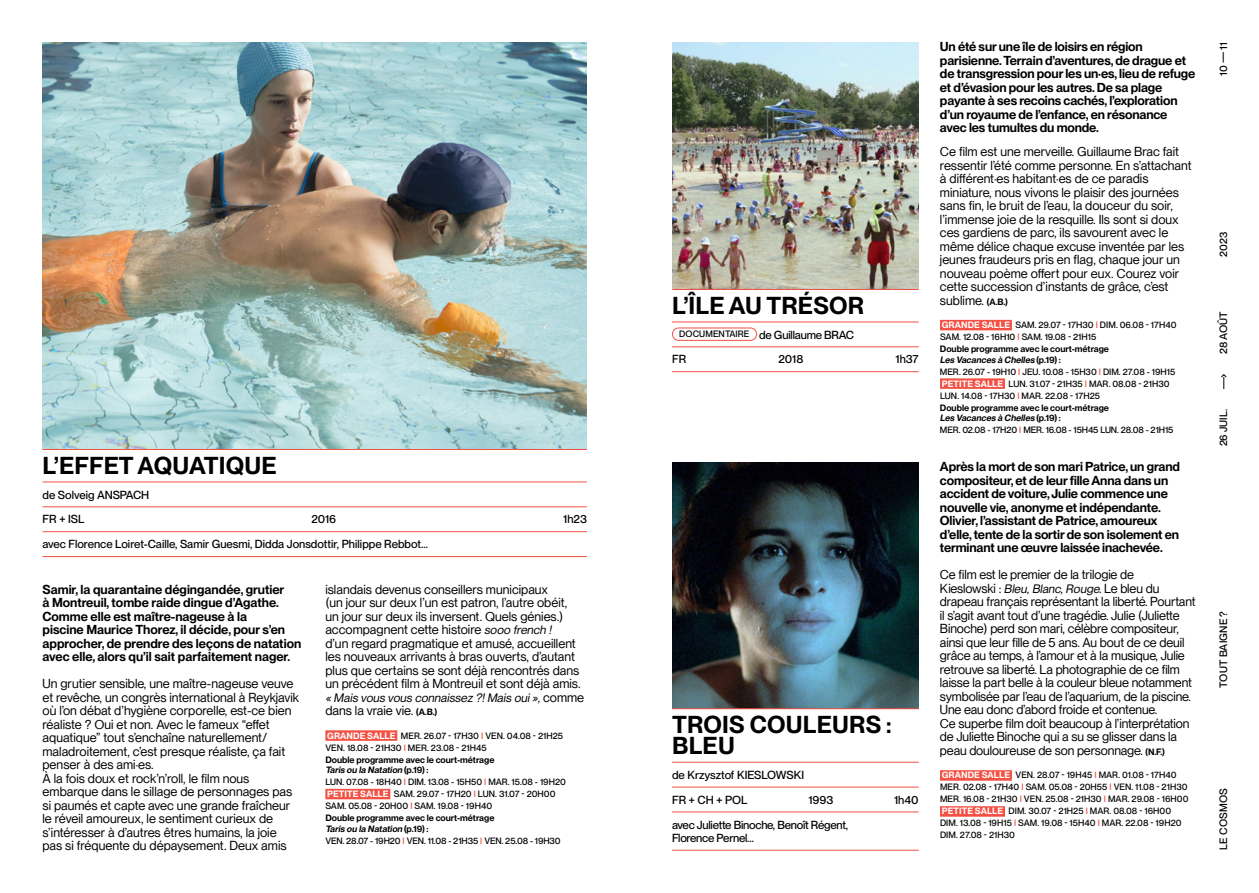
<style>
.page{position:relative;width:1259px;height:893px;background:#fff}
.page>*{position:absolute;margin:0;border:0;box-sizing:border-box;transform-origin:0 0}
.t1{font:600 24px/21px "PP Neue Montreal";letter-spacing:.01em;color:#000}
.t2{font:12.75px/13.5px "PP Neue Montreal TT";letter-spacing:-.005em;color:#000}
.t3{font:600 12.75px/13.5px "PP Neue Montreal";letter-spacing:-.01em;color:#000}
.t4{font:italic 12px "PP Neue Montreal";color:#000}
.t5{font:500 11.55px/24.9px "PP Neue Montreal";letter-spacing:-.01em;color:#000}
.t6{font:500 10.5px "PP Neue Montreal";color:#000}
.t7{font:500 9px/12px "PP Neue Montreal";color:#000}
.s1{font-family:"PP Neue Montreal";font-style:italic;font-size:12px}
.s2{font-family:"PP Neue Montreal TT";font-style:normal;font-size:12.75px}
.s3{font-family:"PP Neue Montreal";font-weight:600;font-size:9px}
.s4{font-weight:600;color:#fff}
.s5{color:#f25144}
.s6{font-weight:600}
.s7{font-weight:600;font-style:italic}
.s8{font-size:9px}
</style>
<div class="page">
<svg style="left:1221px;top:374px;width:6px;height:15px"></svg>
<div style="left:325px;top:730px;width:72px;height:11px;background:#f25144"></div>
<div style="left:325px;top:789px;width:65px;height:10px;background:#f25144"></div>
<img style="left:43px;top:43px;width:544px;height:406px">
<hr style="left:43px;top:449px;width:544px;height:1px;background:#f25144">
<hr style="left:43px;top:481px;width:544px;height:1px;background:#f25144">
<hr style="left:43px;top:506px;width:544px;height:1px;background:#f25144">
<hr style="left:43px;top:531px;width:544px;height:1px;background:#f25144">
<hr style="left:43px;top:556px;width:544px;height:1px;background:#f25144">
<img style="left:672px;top:462px;width:246px;height:246px">
<img style="left:672px;top:43px;width:246px;height:246px">
<div style="left:940px;top:770px;width:72px;height:11px;background:#f25144"></div>
<div style="left:940px;top:806px;width:65px;height:11px;background:#f25144"></div>
<div style="left:940px;top:320px;width:72px;height:10px;background:#f25144"></div>
<div style="left:940px;top:378px;width:65px;height:11px;background:#f25144"></div>
<hr style="left:672px;top:708px;width:246px;height:1px;background:#f25144">
<hr style="left:672px;top:762px;width:246px;height:1px;background:#f25144">
<hr style="left:672px;top:787px;width:246px;height:1px;background:#f25144">
<hr style="left:672px;top:811px;width:246px;height:1px;background:#f25144">
<hr style="left:672px;top:850px;width:246px;height:1px;background:#f25144">
<hr style="left:672px;top:289px;width:246px;height:1px;background:#f25144">
<hr style="left:672px;top:321px;width:246px;height:1px;background:#f25144">
<hr style="left:672px;top:346px;width:246px;height:1px;background:#f25144">
<hr style="left:672px;top:371px;width:246px;height:1px;background:#f25144">
<div style="left:672px;top:328px;width:85px;height:13px;border:1px solid #f25144;border-radius:6px"></div>
<h1 class="t1" style="left:43px;top:455px;width:236px">L’EFFET AQUATIQUE</h1>
<p class="t5" style="left:43px;top:482px;width:108px">de Solveig ANSPACH<br>FR + ISL</p>
<p class="t5" style="left:311px;top:507px;width:26px">2016</p>
<p class="t5" style="left:563px;top:507px;width:25px">1h23</p>
<p class="t5" style="left:43px;top:532px;width:387px">avec Florence Loiret-Caille, Samir Guesmi, Didda Jonsdottir, Philippe Rebbot…</p>
<p class="t3" style="left:43px;top:582px;width:260px">Samir, la quarantaine dégingandée, grutier<br>à Montreuil, tombe raide dingue d’Agathe.<br>Comme elle est maître-nageuse à la<br>piscine Maurice Thorez, il décide, pour s’en approcher, de prendre des leçons de natation avec elle, alors qu’il sait parfaitement nager.</p>
<p class="t2" style="left:43px;top:677px;width:258px">Un grutier sensible, une maître-nageuse veuve et revêche, un congrès international à Reykjavik où l’on débat d’hygiène corporelle, est-ce bien réaliste ? Oui et non. Avec le fameux “effet aquatique” tout s’enchaîne naturellement/ maladroitement, c’est presque réaliste, ça fait penser à des ami·es.<br>À la fois doux et rock’n’roll, le film nous embarque dans le sillage de personnages pas si paumés et capte avec une grande fraîcheur le réveil amoureux, le sentiment curieux de s’intéresser à d’autres êtres humains, la joie pas si fréquente du dépaysement. Deux amis</p>
<p class="t2" style="left:325px;top:582px;width:257px">islandais devenus conseillers municipaux<br>(un jour sur deux l’un est patron, l’autre obéit, un jour sur deux ils inversent. Quels génies.) accompagnent cette histoire <span class="s1">sooo french !<br></span>d’un regard pragmatique et amusé, accueillent les nouveaux arrivants à bras ouverts, d’autant plus que certains se sont déjà rencontrés dans un précédent film à Montreuil et sont déjà amis.</p>
<p class="t4" style="left:325px;top:690px;width:260px">« Mais vous vous connaissez ?!Mais oui»,<span class="s2">c o m m e</span></p>
<p class="t2" style="left:325px;top:704px;width:113px">dans la vraie vie. <span class="s3">(A.B.)</span></p>
<p class="t7" style="left:325px;top:729px;width:239px"><span class="s4">GRANDE SALLE</span> MER. 26.07 - 17H30 <span class="s5">I</span> VEN. 04.08 - 21H25<br>VEN. 18.08 - 21H30 <span class="s5">I</span> MER. 23.08 - 21H45<br><span class="s6">Double programme avec le court-métrage</span></p>
<p class="t7" style="left:325px;top:764px;width:242px"><span class="s7">Taris ou la Natation</span> <span class="s6">( p . 1 9 ) :<br></span>LUN. 07.08 - 18H40 <span class="s5">I</span> DIM. 13.08 - 15H50 <span class="s5">I</span> MAR. 15.08 - 19H20<br><span class="s4">PETITE SALLE</span> SAM. 29.07 - 17H20 <span class="s5">I</span> LUN. 31.07 - 20H00<br>SAM. 05.08 - 20H00 <span class="s5">I</span> SAM. 19.08 - 19H40<br><span class="s6">Double programme avec le court-métrage</span></p>
<p class="t7" style="left:325px;top:822px;width:237px"><span class="s7">Taris ou la Natation</span> <span class="s6">( p . 1 9 ) :<br></span>VEN. 28.07 - 19H20 <span class="s5">I</span> VEN. 11.08 - 21H35 <span class="s5">I</span> VEN. 25.08 - 19H30</p>
<h1 class="t1" style="left:672px;top:295px;width:193px">L’ÎLE AU TRÉSOR</h1>
<p class="t5" style="left:672px;top:322px;width:183px;text-indent:7px"><span class="s8">DOCUMENTAIRE</span> de Guillaume BRAC<br>FR</p>
<p class="t5" style="left:778px;top:347px;width:26px">2018</p>
<p class="t5" style="left:895px;top:347px;width:25px">1h37</p>
<h1 class="t1" style="left:672px;top:714px;width:221px">TROIS COULEURS :<br>BLEU</h1>
<p class="t5" style="left:672px;top:762px;width:134px">de Krzysztof KIESLOWSKI<br>FR + CH + POL</p>
<p class="t5" style="left:808px;top:787px;width:26px">1993</p>
<p class="t5" style="left:894px;top:787px;width:26px">1h40</p>
<p class="t5" style="left:672px;top:818px;width:178px;line-height:13.4px">avec Juliette Binoche, Benoît Régent,<br>Florence Pernel…</p>
<p class="t3" style="left:940px;top:40px;width:257px">Un été sur une île de loisirs en région parisienne. Terrain d’aventures, de drague et de transgression pour les un·es, lieu de refuge et d’évasion pour les autres. De sa plage payante à ses recoins cachés, l’exploration d’un royaume de l’enfance, en résonance avec les tumultes du monde.</p>
<p class="t2" style="left:940px;top:145px;width:253px">Ce film est une merveille. Guillaume Brac fait ressentir l’été comme personne. En s’attachant à différent·es habitant·es de ce paradis miniature, nous vivons le plaisir des journées sans fin, le bruit de l’eau, la douceur du soir, l’immense joie de la resquille. Ils sont si doux ces gardiens de parc, ils savourent avec le même délice chaque excuse inventée par les jeunes fraudeurs pris en flag, chaque jour un nouveau poème offert pour eux. Courez voir cette succession d’instants de grâce, c’est sublime. <span class="s3">(A.B.)</span></p>
<p class="t7" style="left:940px;top:319px;width:238px"><span class="s4">GRANDE SALLE</span> SAM. 29.07 - 17H30 <span class="s5">I</span> DIM. 06.08 - 17H40<br>SAM. 12.08 - 16H10 <span class="s5">I</span> SAM. 19.08 - 21H15<br><span class="s6">Double programme avec le court-métrage</span></p>
<p class="t7" style="left:940px;top:353px;width:237px"><span class="s7">Les Vacances à Chelles</span> <span class="s6">( p . 1 9 ) :<br></span>MER. 26.07 - 19H10 <span class="s5">I</span> JEU. 10.08 - 15H30 <span class="s5">I</span> DIM. 27.08 - 19H15<br><span class="s4">PETITE SALLE</span> LUN. 31.07 - 21H35 <span class="s5">I</span> MAR. 08.08 - 21H30<br>LUN. 14.08 - 17H30 <span class="s5">I</span> MAR. 22.08 - 17H25<br><span class="s6">Double programme avec le court-métrage</span></p>
<p class="t7" style="left:940px;top:412px;width:235px"><span class="s7">Les Vacances à Chelles</span> <span class="s6">( p . 1 9 ) :<br></span>MER. 02.08 - 17H20 <span class="s5">I</span> MER. 16.08 - 15H45 LUN. 28.08 - 21H15</p>
<p class="t3" style="left:940px;top:460px;width:241px">Après la mort de son mari Patrice, un grand compositeur, et de leur fille Anna dans un accident de voiture, Julie commence une nouvelle vie, anonyme et indépendante.<br>Olivier, l’assistant de Patrice, amoureux d’elle, tente de la sortir de son isolement en terminant une œuvre laissée inachevée.</p>
<p class="t2" style="left:940px;top:568px;width:257px">Ce film est le premier de la trilogie de<br>Kieslowski : <span class="s1">Bleu,Blanc,Rouge.</span>Le bleu du drapeau français représentant la liberté. Pourtant il s’agit avant tout d’une tragédie. Julie (Juliette Binoche) perd son mari, célèbre compositeur, ainsi que leur fille de 5 ans. Au bout de ce deuil grâce au temps, à l’amour et à la musique, Julie retrouve sa liberté. La photographie de ce film laisse la part belle à la couleur bleue notamment symbolisée par l’eau de l’aquarium, de la piscine.<br>Une eau donc d’abord froide et contenue.<br>Ce superbe film doit beaucoup à l’interprétation de Juliette Binoche qui a su se glisser dans la peau douloureuse de son personnage. <span class="s3">(N.F.)</span></p>
<p class="t7" style="left:940px;top:769px;width:250px"><span class="s4">GRANDE SALLE</span> VEN. 28.07 - 19H45 <span class="s5">I</span> MAR. 01.08 - 17H40<br>MER. 02.08 - 17H40 <span class="s5">I</span> SAM. 05.08 - 20H55 <span class="s5">I</span> VEN. 11.08 - 21H30<br>MER. 16.08 - 21H30 <span class="s5">I</span> VEN. 25.08 - 21H30 <span class="s5">I</span> MAR. 29.08 - 16H00<br><span class="s4">PETITE SALLE</span> DIM. 30.07 - 21H25 <span class="s5">I</span> MAR. 08.08 - 16H00<br>DIM. 13.08 - 19H15 <span class="s5">I</span> SAM. 19.08 - 15H40 <span class="s5">I</span> MAR. 22.08 - 19H20<br>DIM. 27.08 - 21H30</p>
<p class="t6" style="left:1217px;top:76px;width:35px;rotate:-90deg">10 — 11</p>
<p class="t6" style="left:1217px;top:257px;width:26px;rotate:-90deg">2023</p>
<p class="t6" style="left:1217px;top:354px;width:45px;rotate:-90deg">28 AOÛT</p>
<p class="t6" style="left:1217px;top:446px;width:39px;rotate:-90deg">26 JUIL.</p>
<p class="t6" style="left:1217px;top:688px;width:78px;rotate:-90deg">TOUT BAIGNE ?</p>
<p class="t6" style="left:1217px;top:849px;width:63px;rotate:-90deg">LE COSMOS</p>
</div>
